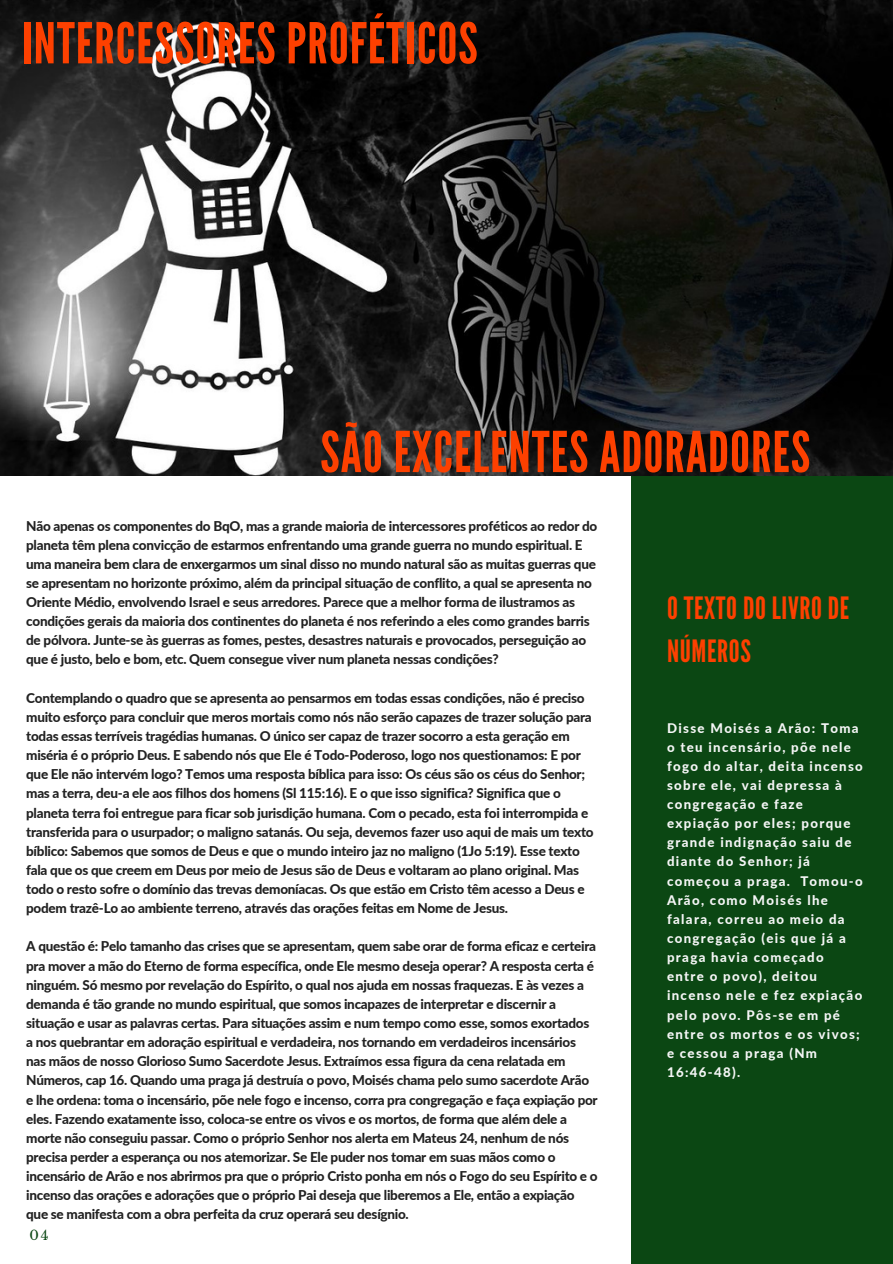
<style>
.page{position:relative;width:893px;height:1264px;background:#fff}
.page>*{position:absolute;margin:0;border:0;box-sizing:border-box;transform-origin:0 0}
.t1{font:56.25px "League Gothic";letter-spacing:.02em;color:#fd4000}
.t2{font:30.75px/42.8px "League Gothic";letter-spacing:.02em;color:#fd4000}
.t3{font:800 13.5px/19.2px "Lato";letter-spacing:-.02em;color:#222}
.t4{font:800 13.2px/19.2px "Lato";letter-spacing:.1em;color:#f5f6f6}
.t5{font:13.2px "Libre Baskerville";color:#0b4713}
</style>
<div class="page">
<div style="left:631px;top:0;width:261px;height:1263px;background:#0b4713"></div>
<img style="left:0;top:0;width:892px;height:475px">
<h2 class="t1" style="left:22px;top:11px;width:457px">INTERCESSORES PROFÉTICOS</h2>
<p class="t1" style="left:320px;top:419px;width:491px">SÃO EXCELENTES ADORADORES</p>
<p class="t3" style="left:26px;top:515px;width:572px">Não apenas os componentes do BqO, mas a grande maioria de intercessores proféticos ao redor do planeta têm plena convicção de estarmos enfrentando uma grande guerra no mundo espiritual. E uma maneira bem clara de enxergarmos um sinal disso no mundo natural são as muitas guerras que se apresentam no horizonte próximo, além da principal situação de conflito, a qual se apresenta no Oriente Médio, envolvendo Israel e seus arredores. Parece que a melhor forma de ilustramos as condições gerais da maioria dos continentes do planeta é nos referindo a eles como grandes barris de pólvora. Junte-se às guerras as fomes, pestes, desastres naturais e provocados, perseguição ao que é justo, belo e bom, etc. Quem consegue viver num planeta nessas condições?</p>
<h1 class="t3" style="left:26px;top:688px;width:569px">Contemplando o quadro que se apresenta ao pensarmos em todas essas condições, não é preciso muito esforço para concluir que meros mortais como nós não serão capazes de trazer solução para todas essas terríveis tragédias humanas. O único ser capaz de trazer socorro a esta geração em miséria é o próprio Deus. E sabendo nós que Ele é Todo-Poderoso, logo nos questionamos: E por que Ele não intervém logo? Temos uma resposta bíblica para isso: Os céus são os céus do Senhor; mas a terra, deu-a ele aos filhos dos homens (Sl 115:16). E o que isso significa? Significa que o planeta terra foi entregue para ficar sob jurisdição humana. Com o pecado, esta foi interrompida e transferida para o usurpador; o maligno satanás. Ou seja, devemos fazer uso aqui de mais um texto bíblico: Sabemos que somos de Deus e que o mundo inteiro jaz no maligno (1Jo 5:19). Esse texto fala que os que creem em Deus por meio de Jesus são de Deus e voltaram ao plano original. Mas todo o resto sofre o domínio das trevas demoníacas. Os que estão em Cristo têm acesso a Deus e podem trazê-Lo ao ambiente terreno, através das orações feitas em Nome de Jesus.</h1>
<p class="t3" style="left:26px;top:936px;width:573px">A questão é: Pelo tamanho das crises que se apresentam, quem sabe orar de forma eficaz e certeira pra mover a mão do Eterno de forma específica, onde Ele mesmo deseja operar? A resposta certa é ninguém. Só mesmo por revelação do Espírito, o qual nos ajuda em nossas fraquezas. E às vezes a demanda é tão grande no mundo espiritual, que somos incapazes de interpretar e discernir a situação e usar as palavras certas. Para situações assim e num tempo como esse, somos exortados a nos quebrantar em adoração espiritual e verdadeira, nos tornando em verdadeiros incensários nas mãos de nosso Glorioso Sumo Sacerdote Jesus. Extraímos essa figura da cena relatada em Números, cap 16. Quando uma praga já destruía o povo, Moisés chama pelo sumo sacerdote Arão e lhe ordena: toma o incensário, põe nele fogo e incenso, corra pra congregação e faça expiação por eles. Fazendo exatamente isso, coloca-se entre os vivos e os mortos, de forma que além dele a morte não conseguiu passar. Como o próprio Senhor nos alerta em Mateus 24, nenhum de nós precisa perder a esperança ou nos atemorizar. Se Ele puder nos tomar em suas mãos como o incensário de Arão e nos abrirmos pra que o próprio Cristo ponha em nós o Fogo do seu Espírito e o incenso das orações e adorações que o próprio Pai deseja que liberemos a Ele, então a expiação que se manifesta com a obra perfeita da cruz operará seu desígnio.</p>
<p class="t5" style="left:29px;top:1227px;width:21px">04</p>
<h1 class="t2" style="left:667px;top:587px;width:184px">O TEXTO DO LIVRO DE<br>NÚMEROS</h1>
<p class="t4" style="left:667px;top:717px;width:197px">Disse Moisés a Arão: Toma o teu incensário, põe nele fogo do altar, deita incenso sobre ele, vai depressa à congregação e faze expiação por eles; porque grande indignação saiu de diante do Senhor; já começou a praga. Tomou-o<br>Arão, como Moisés lhe falara, correu ao meio da congregação (eis que já a praga havia começado entre o povo), deitou incenso nele e fez expiação pelo povo. Pôs-se em pé entre os mortos e os vivos; e cessou a praga (Nm<br>16:46-48).</p>
</div>
